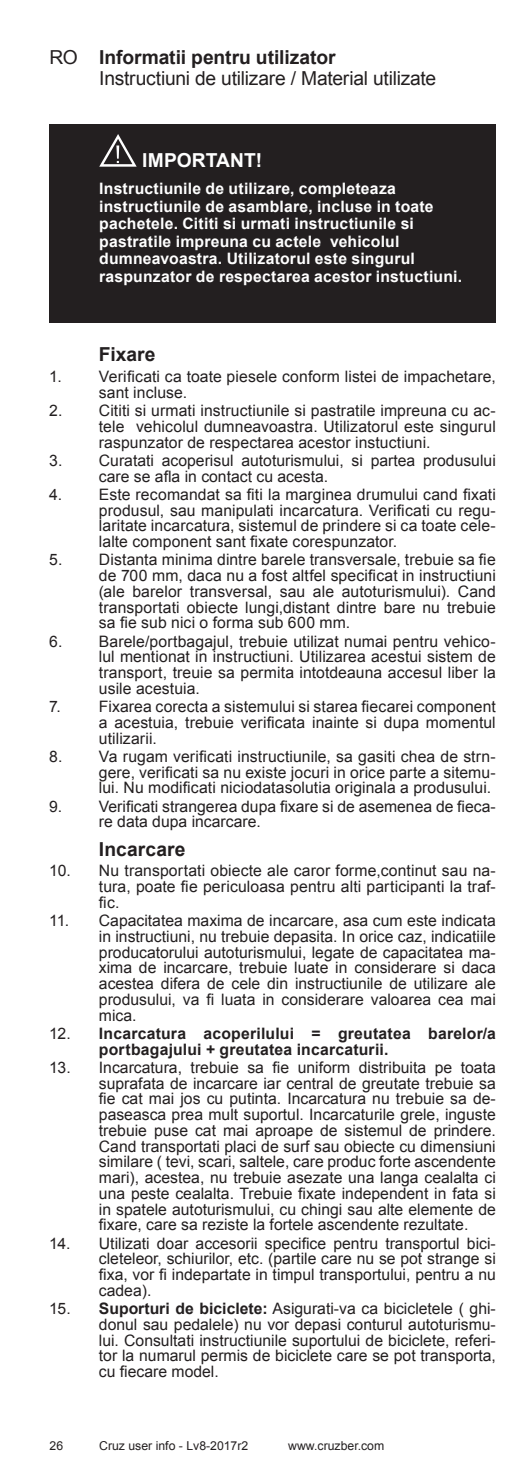
<style>
.page{position:relative;width:521px;height:1474px;background:#fff}
.page>*{position:absolute;margin:0;border:0;box-sizing:border-box;transform-origin:0 0}
.t1{font:19.25px "Arial";letter-spacing:-.015em;color:#231f20}
.t2{font:700 19.25px "Arial";color:#231f20}
.t3{font:700 19.25px "Arial";letter-spacing:.005em;color:#fff}
.t4{font:15.75px/15.8px "Arial";color:#231f20}
.t5{font:700 15.75px/17.5px "Arial";letter-spacing:.015em;color:#fff}
.t6{font:700 15.75px/15.8px "Arial";letter-spacing:.015em;color:#231f20}
.t7{font:12.25px "Arial";color:#231f20}
.s1{font-weight:700}
</style>
<div class="page">
<div style="left:50px;top:124px;width:446px;height:198px;background:#231f20"></div>
<svg style="left:99px;top:134px;width:38px;height:33px"></svg>
<p class="t1" style="left:50px;top:50px;width:30px">RO</p>
<h4 class="t2" style="left:99px;top:50px;width:238px">Informatii pentru utilizator</h4>
<p class="t1" style="left:99px;top:71px;width:339px">Instructiuni de utilizare / Material utilizate</p>
<p class="t4" style="left:49px;top:369px;width:14px">1.</p>
<p class="t4" style="left:49px;top:404px;width:15px">2.</p>
<p class="t4" style="left:49px;top:443px;width:15px;line-height:33.9px">3.<br>4.</p>
<p class="t4" style="left:49px;top:552px;width:15px">5.</p>
<p class="t4" style="left:49px;top:633px;width:15px">6.</p>
<p class="t4" style="left:49px;top:699px;width:13px">7.</p>
<p class="t4" style="left:49px;top:748px;width:15px">8.</p>
<p class="t4" style="left:49px;top:799px;width:15px">9.</p>
<p class="t4" style="left:49px;top:863px;width:23px">10.</p>
<p class="t4" style="left:49px;top:912px;width:22px">11.</p>
<p class="t4" style="left:49px;top:1016px;width:23px;line-height:33.9px">12.<br>13.</p>
<p class="t4" style="left:49px;top:1235px;width:23px">14.</p>
<p class="t4" style="left:49px;top:1300px;width:23px">15.</p>
<h4 class="t3" style="left:142px;top:153px;width:121px">IMPORTANT!</h4>
<p class="t5" style="left:99px;top:181px;width:364px">Instructiunile de utilizare, completeaza instructiunile de asamblare, incluse in toate pachetele. Cititi si urmati instructiunile si pastratile impreuna cu actele vehicolul dumneavoastra. Utilizatorul este singurul raspunzator de respectarea acestor instuctiuni.</p>
<h4 class="t2" style="left:99px;top:347px;width:58px">Fixare</h4>
<p class="t4" style="left:99px;top:369px;width:398px">Verificati ca toate piesele conform listei de impachetare,</p>
<p class="t4" style="left:99px;top:385px;width:398px;line-height:18.2px">sant incluse.<br>Cititi si urmati instructiunile si pastratile impreuna cu ac-</p>
<p class="t4" style="left:99px;top:418px;width:398px">tele vehicolul dumneavoastra. Utilizatorul este singurul</p>
<p class="t4" style="left:99px;top:434px;width:398px;line-height:18.2px">raspunzator de respectarea acestor instuctiuni.<br>Curatati acoperisul autoturismului, si partea produsului</p>
<p class="t4" style="left:99px;top:467px;width:398px;line-height:18.2px">care se afla in contact cu acesta.<br>Este recomandat sa fiti la marginea drumului cand fixati</p>
<p class="t4" style="left:99px;top:502px;width:398px">produsul, sau manipulati incarcatura. Verificati cu regu&shy;laritate incarcatura, sistemul de prindere si ca toate cele-</p>
<p class="t4" style="left:99px;top:532px;width:398px;line-height:18.2px">lalte component sant fixate corespunzator.<br>Distanta minima dintre barele transversale, trebuie sa fie</p>
<p class="t4" style="left:99px;top:568px;width:398px">de 700 mm, daca nu a fost altfel specificat in instructiuni (ale barelor transversal, sau ale autoturismului). Cand</p>
<p class="t4" style="left:99px;top:600px;width:398px">transportati obiecte lungi,distant dintre bare nu trebuie</p>
<p class="t4" style="left:99px;top:614px;width:398px;line-height:18.2px">sa fie sub nici o forma sub 600 mm.<br>Barele/portbagajul, trebuie utilizat numai pentru vehico-</p>
<p class="t4" style="left:99px;top:650px;width:398px;text-align:justify">lul mentionat in instructiuni. Utilizarea acestui sistem de transport, treuie sa permita intotdeauna accesul liber la usile acestuia.</p>
<p class="t4" style="left:99px;top:699px;width:398px">Fixarea corecta a sistemului si starea fiecarei component a acestuia, trebuie verificata inainte si dupa momentul</p>
<p class="t4" style="left:99px;top:730px;width:398px;line-height:18.2px">utilizarii.<br>Va rugam verificati instructiunile, sa gasiti chea de strn-</p>
<p class="t4" style="left:99px;top:764px;width:398px">gere, verificati sa nu existe jocuri in orice parte a sitemu&shy;lui. Nu modificati niciodatasolutia originala a produsului.</p>
<p class="t4" style="left:99px;top:798px;width:398px">Verificati strangerea dupa fixare si de asemenea de fieca-</p>
<p class="t4" style="left:99px;top:815px;width:163px">re data dupa incarcare.</p>
<h4 class="t2" style="left:99px;top:841px;width:88px">Incarcare</h4>
<p class="t4" style="left:99px;top:863px;width:398px;text-align:justify">Nu transportati obiecte ale caror forme,continut sau na&shy;tura, poate fie periculoasa pentru alti participanti la traf&shy;fic.</p>
<p class="t4" style="left:99px;top:914px;width:398px;text-align:justify">Capacitatea maxima de incarcare, asa cum este indicata in instructiuni, nu trebuie depasita. In orice caz, indicatiile producatorului autoturismului, legate de capacitatea ma&shy;xima de incarcare, trebuie luate in considerare si daca acestea difera de cele din instructiunile de utilizare ale</p>
<p class="t4" style="left:99px;top:991px;width:398px">produsului, va fi luata in considerare valoarea cea mai</p>
<p class="t4" style="left:99px;top:1008px;width:39px">mica.</p>
<h5 class="t6" style="left:99px;top:1026px;width:398px">Incarcatura acoperilului = greutatea barelor/a portbagajului + greutatea incarcaturii.</h5>
<p class="t4" style="left:99px;top:1059px;width:398px">Incarcatura, trebuie sa fie uniform distribuita pe toata</p>
<p class="t4" style="left:99px;top:1076px;width:398px;text-align:justify">suprafata de incarcare iar central de greutate trebuie sa fie cat mai jos cu putinta. Incarcatura nu trebuie sa de&shy;paseasca prea mult suportul. Incarcaturile grele, inguste trebuie puse cat mai aproape de sistemul de prindere.<br>Cand transportati placi de surf sau obiecte cu dimensiuni</p>
<p class="t4" style="left:99px;top:1154px;width:398px;text-align:justify">similare ( tevi, scari, saltele, care produc forte ascendente mari), acestea, nu trebuie asezate una langa cealalta ci una peste cealalta. Trebuie fixate independent in fata si</p>
<p class="t4" style="left:99px;top:1202px;width:398px">in spatele autoturismului, cu chingi sau alte elemente de</p>
<p class="t4" style="left:99px;top:1215px;width:398px;line-height:18.2px">fixare, care sa reziste la fortele ascendente rezultate.<br>Utilizati doar accesorii specifice pentru transportul bici-</p>
<p class="t4" style="left:99px;top:1251px;width:398px">cleteleor, schiurilor, etc. (partile care nu se pot strange si</p>
<p class="t4" style="left:99px;top:1266px;width:398px">fixa, vor fi indepartate in timpul transportului, pentru a nu cadea).</p>
<p class="t4" style="left:99px;top:1300px;width:398px"><span class="s1">Suporturi de biciclete:</span> Asigurati-va ca bicicletele ( ghi-</p>
<p class="t4" style="left:99px;top:1316px;width:398px;text-align:justify">donul sau pedalele) nu vor depasi conturul autoturismu&shy;lui. Consultati instructiunile suportului de biciclete, referi&shy;tor la numarul permis de biciclete care se pot transporta,</p>
<p class="t4" style="left:99px;top:1363px;width:121px">cu fiecare model.</p>
<p class="t7" style="left:50px;top:1441px;width:15px">26</p>
<p class="t7" style="left:99px;top:1441px;width:151px">Cruz user info - Lv8-2017r2</p>
<p class="t7" style="left:288px;top:1441px;width:97px">www.cruzber.com</p>
</div>
